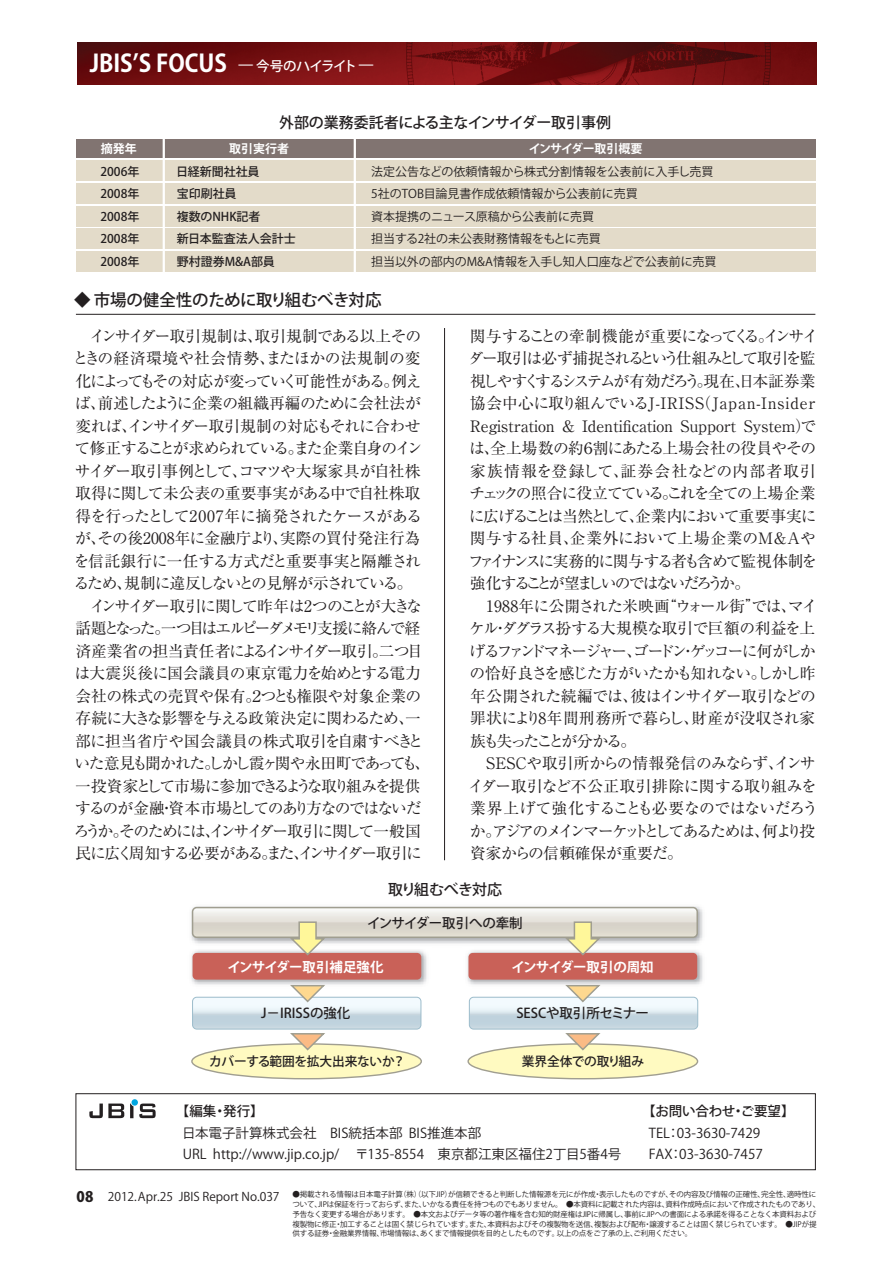
<style>
.page{position:relative;width:893px;height:1263px;background:#fff}
.page>*{position:absolute;margin:0;border:0;box-sizing:border-box;transform-origin:0 0}
.t1{font:700 24px "Koz Go Pro";color:#fff;scale:.95 1}
.t2{font:500 16.5px "Koz Go Pro";letter-spacing:-.02em;color:#231f20}
.t3{font:15.75px/22.5px "Ryumin Pro";letter-spacing:-.055em;color:#231f20}
.t4{font:15.75px "Ryumin Pro";letter-spacing:-.09em;color:#231f20}
.t5{font:15.75px "Ryumin Pro";letter-spacing:-.1em;color:#231f20}
.t6{font:15.75px "Ryumin Pro";letter-spacing:-.095em;color:#231f20}
.t7{font:15.75px "Ryumin Pro";letter-spacing:-.035em;color:#231f20}
.t8{font:15.75px "Ryumin Pro";color:#231f20}
.t9{font:15.75px "Ryumin Pro";letter-spacing:-.19em;color:#231f20}
.t10{font:15.75px "Ryumin Pro";letter-spacing:-.08em;color:#231f20}
.t11{font:15.75px "Ryumin Pro";letter-spacing:-.025em;color:#231f20}
.t12{font:15.75px "Ryumin Pro";letter-spacing:.005em;color:#231f20}
.t13{font:15.75px "Ryumin Pro";letter-spacing:-.03em;color:#231f20}
.t14{font:15.75px "Ryumin Pro";letter-spacing:-.005em;color:#231f20}
.t15{font:500 15px "Koz Go Pro";letter-spacing:-.02em;color:#231f20}
.t16{font:500 15px "Koz Go Pro";letter-spacing:-.05em;color:#231f20}
.t17{font:13.5px/21.3px "Koz Go Pro";color:#231f20}
.t18{font:500 13.5px "Koz Go Pro";letter-spacing:-.01em;color:#231f20}
.t19{font:700 13.5px "Koz Go Pro";letter-spacing:-.01em;color:#fff}
.t20{font:500 13.5px "Koz Go Pro";letter-spacing:-.04em;color:#fff}
.t21{font:500 12.75px "Koz Go Pro";letter-spacing:-.01em;color:#231f20}
.t22{font:12px/22.5px "Koz Go Pro";color:#231f20}
.t23{font:500 12px/22.5px "Koz Go Pro";color:#231f20;text-align:justify}
.t24{font:700 12px "Koz Go Pro";letter-spacing:-.04em;color:#fff}
.t25{font:700 12px "Koz Go Pro";color:#fff}
.t26{font:7.5px/9.8px "Koz Go Pro";letter-spacing:-.02em;color:#231f20}
.s1{font-weight:800;font-size:14.4px}
</style>
<div class="page">
<div style="left:192px;top:1044px;width:229px;height:35px;background:#fffac1;border-radius:50%"></div>
<div style="left:191px;top:1043px;width:231px;height:36px;border:1px solid #a09e90;border-radius:50%"></div>
<img style="left:77px;top:42px;width:739px;height:43px">
<div style="left:76px;top:1094px;width:739px;height:76px;border:1px solid #231f20"></div>
<svg style="left:89px;top:1104px;width:35px;height:14px"></svg>
<svg style="left:130px;top:1099px;width:26px;height:19px"></svg>
<hr style="left:444px;top:328px;width:1px;height:532px;background:#231f20">
<hr style="left:76px;top:314px;width:739px;height:1px;background:#231f20">
<img style="left:191px;top:906px;width:512px;height:37px">
<div style="left:192px;top:907px;width:506px;height:31px;border:2px solid #a09e90;border-radius:4px"></div>
<img style="left:191px;top:953px;width:236px;height:32px">
<div style="left:193px;top:953px;width:228px;height:27px;background:#c96158;border-radius:4px"></div>
<img style="left:467px;top:952px;width:236px;height:33px">
<div style="left:468px;top:953px;width:229px;height:27px;background:#c96158;border-radius:4px"></div>
<div style="left:76px;top:139px;width:739px;height:19px;background:#817471"></div>
<div style="left:76px;top:161px;width:739px;height:20px;background:#e3dbc9"></div>
<div style="left:76px;top:183px;width:739px;height:21px;background:#e3dbc9"></div>
<div style="left:76px;top:206px;width:739px;height:20px;background:#e3dbc9"></div>
<div style="left:76px;top:228px;width:739px;height:21px;background:#e3dbc9"></div>
<div style="left:76px;top:251px;width:739px;height:20px;background:#e3dbc9"></div>
<hr style="left:163px;top:136px;width:2px;height:139px;background:#fff">
<hr style="left:354px;top:136px;width:2px;height:139px;background:#fff">
<div style="left:468px;top:1044px;width:229px;height:35px;background:#fffac1;border-radius:50%"></div>
<div style="left:467px;top:1043px;width:231px;height:36px;border:1px solid #a09e90;border-radius:50%"></div>
<svg style="left:193px;top:908px;width:504px;height:49px"></svg>
<svg style="left:193px;top:984px;width:228px;height:68px"></svg>
<svg style="left:469px;top:984px;width:229px;height:68px"></svg>
<h1 class="t1" style="left:90px;top:48px;width:146px">JBISʼS FOCUS</h1>
<p class="t20" style="left:238px;top:57px;width:137px">̶ 今号のハイライト̶</p>
<p class="t15" style="left:279px;top:113px;width:334px">外部の業務委託者による主なインサイダー取引事例</p>
<p class="t25" style="left:101px;top:141px;width:37px">摘発年</p>
<p class="t25" style="left:229px;top:141px;width:61px">取引実行者</p>
<p class="t24" style="left:529px;top:141px;width:115px">インサイダー取引概要</p>
<p class="t23" style="left:100px;top:161px;width:40px">2006年2008年2008年2008年2008年</p>
<p class="t23" style="left:176px;top:161px;width:121px;text-align:left">日経新聞社社員<br>宝印刷社員<br>複数のNHK記者<br>新日本監査法人会計士野村證券M&amp;A部員</p>
<p class="t22" style="left:371px;top:160px;width:347px">法定公告などの依頼情報から株式分割情報を公表前に入手し売買<br>5社のTOB目論見書作成依頼情報から公表前に売買<br>資本提携のニュース原稿から公表前に売買<br>担当する2社の未公表財務情報をもとに売買<br>担当以外の部内のM&amp;A情報を入手し知人口座などで公表前に売買</p>
<p class="t2" style="left:74px;top:290px;width:309px">◆ 市場の健全性のために取り組むべき対応</p>
<p class="t3" style="left:75px;top:323px;width:347px">　インサイダー取引規制は、取引規制である以上その</p>
<p class="t12" style="left:73px;top:346px;width:349px">ときの経済環境や社会情勢、またほかの法規制の変</p>
<p class="t4" style="left:75px;top:368px;width:348px">化によってもその対応が変っていく可能性がある。例え</p>
<p class="t7" style="left:75px;top:391px;width:348px">ば、前述したように企業の組織再編のために会社法が</p>
<p class="t3" style="left:75px;top:413px;width:347px">変れば、インサイダー取引規制の対応もそれに合わせ</p>
<p class="t4" style="left:75px;top:436px;width:349px">て修正することが求められている。また企業自身のイン</p>
<p class="t3" style="left:75px;top:458px;width:347px">サイダー取引事例として、コマツや大塚家具が自社株</p>
<p class="t3" style="left:75px;top:481px;width:347px">取得に関して未公表の重要事実がある中で自社株取</p>
<p class="t3" style="left:75px;top:503px;width:348px">得を行ったとして2007年に摘発されたケースがある</p>
<p class="t8" style="left:75px;top:526px;width:347px">が、その後2008年に金融庁より、実際の買付発注行為</p>
<p class="t7" style="left:74px;top:548px;width:349px">を信託銀行に一任する方式だと重要事実と隔離され</p>
<p class="t4" style="left:74px;top:571px;width:340px">るため、規制に違反しないとの見解が示されている。</p>
<p class="t10" style="left:90px;top:593px;width:334px">インサイダー取引に関して昨年は2つのことが大きな</p>
<p class="t9" style="left:75px;top:616px;width:346px">話題となった。一つ目はエルピーダメモリ支援に絡んで経</p>
<p class="t3" style="left:75px;top:639px;width:349px">済産業省の担当責任者によるインサイダー取引。二つ目</p>
<p class="t13" style="left:74px;top:661px;width:348px">は大震災後に国会議員の東京電力を始めとする電力</p>
<p class="t11" style="left:75px;top:683px;width:347px">会社の株式の売買や保有。２つとも権限や対象企業の</p>
<p class="t3" style="left:75px;top:706px;width:347px">存続に大きな影響を与える政策決定に関わるため、一</p>
<p class="t14" style="left:75px;top:728px;width:350px">部に担当省庁や国会議員の株式取引を自粛すべきと</p>
<p class="t6" style="left:75px;top:751px;width:357px">いた意見も聞かれた。しかし霞ヶ関や永田町であっても、</p>
<p class="t4" style="left:75px;top:774px;width:347px">一投資家として市場に参加できるような取り組みを提供</p>
<p class="t6" style="left:75px;top:796px;width:348px">するのが金融・資本市場としてのあり方なのではないだ</p>
<p class="t5" style="left:74px;top:819px;width:348px">ろうか。そのためには、インサイダー取引に関して一般国</p>
<p class="t5" style="left:75px;top:841px;width:348px">民に広く周知する必要がある。また、インサイダー取引に</p>
<p class="t3" style="left:468px;top:324px;width:352px">関与することの牽制機能が重要になってくる。インサイダー取引は必ず捕捉されるという仕組みとして取引を監視しやすくするシステムが有効だろう。現在、日本証券業協会中心に取り組んでいるJ-IRISS（Japan-Insider<br>Registration &amp; Identification Support System）では、全上場数の約６割にあたる上場会社の役員やその家族情報を登録して、証券会社などの内部者取引チェックの照合に役立てている。これを全ての上場企業に広げることは当然として、企業内において重要事実に関与する社員、企業外において上場企業のM&amp;Aやファイナンスに実務的に関与する者も含めて監視体制を強化することが望ましいのではないだろうか。<br>　1988年に公開された米映画“ウォール街”では、マイケル・ダグラス扮する大規模な取引で巨額の利益を上げるファンドマネージャー、ゴードン・ゲッコーに何がしかの恰好良さを感じた方がいたかも知れない。しかし昨年公開された続編では、彼はインサイダー取引などの罪状により8年間刑務所で暮らし、財産が没収され家族も失ったことが分かる。<br>　SESCや取引所からの情報発信のみならず、インサイダー取引など不公正取引排除に関する取り組みを業界上げて強化することも必要なのではないだろうか。アジアのメインマーケットとしてあるためは、何より投資家からの信頼確保が重要だ。</p>
<p class="t16" style="left:388px;top:879px;width:115px">取り組むべき対応</p>
<p class="t18" style="left:367px;top:914px;width:157px">インサイダー取引への牽制</p>
<p class="t19" style="left:227px;top:958px;width:158px">インサイダー取引補足強化</p>
<p class="t19" style="left:511px;top:958px;width:144px">インサイダー取引の周知</p>
<p class="t18" style="left:261px;top:1004px;width:91px">J－IRISSの強化</p>
<p class="t21" style="left:209px;top:1053px;width:198px">カバーする範囲を拡大出来ないか？</p>
<p class="t21" style="left:522px;top:1053px;width:124px">業界全体での取り組み</p>
<p class="t18" style="left:516px;top:1004px;width:134px">SESCや取引所セミナー</p>
<p class="t18" style="left:642px;top:1103px;width:154px">【お問い合わせ・ご要望】</p>
<p class="t17" style="left:649px;top:1122px;width:116px">TEL：03-3630-7429<br>FAX：03-3630-7457</p>
<p class="t26" style="left:292px;top:1190px;width:529px">●掲載される情報は日本電子計算（株）（以下JIP）が信頼できると判断した情報源を元にが作成・表示したものですが、その内容及び情報の正確性、完全性、適時性について、JIPは保証を行っておらず、また、いかなる責任を持つものでもありません。　●本資料に記載された内容は、資料作成時点において作成されたものであり、予告なく変更する場合があります。　●本文およびデータ等の著作権を含む知的財産権はJIPに帰属し、事前にJIPへの書面による承諾を得ることなく本資料および複製物に修正・加工することは固く禁じられています。また、本資料およびその複製物を送信、複製および配布・譲渡することは固く禁じられています。　●JIPが提供する証券・金融業界情報、市場情報は、あくまで情報提供を目的としたものです。以上の点をご了承の上、ご利用ください。</p>
<p class="t18" style="left:176px;top:1103px;width:89px">【編集・発行】</p>
<p class="t17" style="left:182px;top:1122px;width:441px">日本電子計算株式会社　BIS統括本部 BIS推進本部<br>URL http://www.jip.co.jp/　 〒135-8554　東京都江東区福住2丁目5番4号</p>
<p class="t22" style="left:77px;top:1186px;width:204px"><span class="s1">08</span> 2012.Apr.25 JBIS Report No.037</p>
</div>
